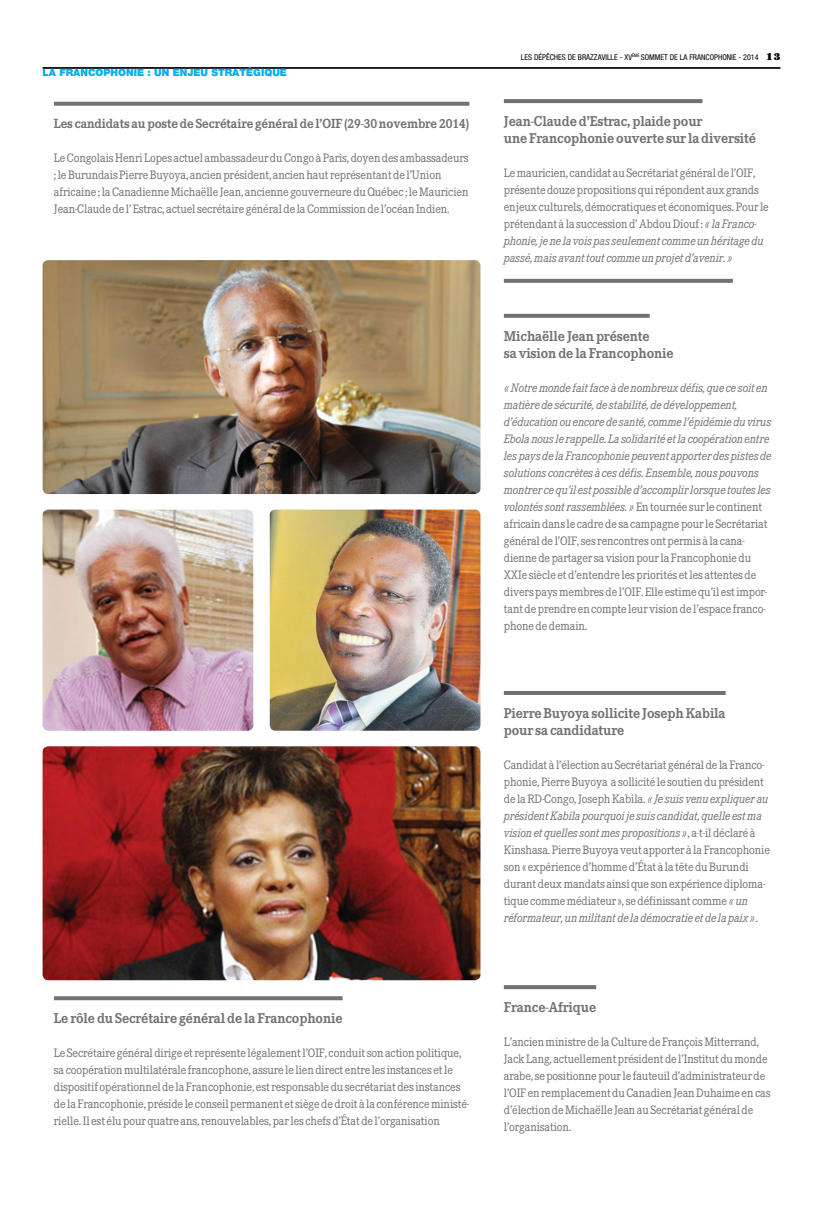
<style>
.page{position:relative;width:823px;height:1205px;background:#fff}
.page>*{position:absolute;margin:0;border:0;box-sizing:border-box;transform-origin:0 0}
.t1{font:700 14px/17px "Corporate EBQ";letter-spacing:-.01em;color:#717275;scale:.95 1}
.t2{font:700 13px "Corporate EBQ";letter-spacing:-.01em;color:#717275;scale:.95 1}
.t3{font:12px/17px "Corporate EBQ";letter-spacing:-.01em;color:#717275;scale:.95 1}
.t4{font:italic 12px/17px "Corporate EBQ";letter-spacing:-.01em;color:#717275;scale:.95 1}
.t5{font:900 10px "Helvetica Neue";color:#00aeef}
.t6{font:condensed 8px "Helvetica Neue";color:#000}
.s1{font-family:"Century";font-weight:900;font-stretch:normal;font-size:10px}
.s2{font-style:italic}
.s3{font-style:normal}
</style>
<div class="page">
<hr style="left:43px;top:67px;width:737px;height:1px;background:#000">
<hr style="left:43px;top:68px;width:737px;height:1px;background:#000">
<svg style="left:503px;top:314px;width:146px;height:4px"></svg>
<svg style="left:54px;top:996px;width:288px;height:4px"></svg>
<svg style="left:54px;top:102px;width:415px;height:4px;background:#7a7b7e"></svg>
<svg style="left:503px;top:99px;width:199px;height:4px"></svg>
<svg style="left:503px;top:279px;width:229px;height:4px"></svg>
<svg style="left:503px;top:985px;width:93px;height:4px"></svg>
<hr style="left:503px;top:691px;width:222px;height:4px;background:#717275">
<img style="left:43px;top:746px;width:437px;height:234px">
<img style="left:43px;top:509px;width:210px;height:222px">
<img style="left:43px;top:260px;width:437px;height:234px">
<img style="left:269px;top:509px;width:211px;height:222px">
<p class="t5" style="left:43px;top:66px;width:246px">LA FRANCOPHONIE : UN ENJEU STRATÉGIQUE</p>
<p class="t2" style="left:54px;top:116px;width:438px">Les candidats au poste de Secrétaire général de l’OIF (29-30 novembre 2014)</p>
<p class="t3" style="left:54px;top:150px;width:437px">Le Congolais Henri Lopes actuel ambassadeur du Congo à Paris, doyen des ambassadeurs ; le Burundais Pierre Buyoya, ancien président, ancien haut représentant de l’Union africaine ; la Canadienne Michaëlle Jean, ancienne gouverneure du Québec ; le Mauricien Jean-Claude de l’ Estrac, actuel secrétaire général de la Commission de l’océan Indien.</p>
<p class="t1" style="left:54px;top:1009px;width:305px">Le rôle du Secrétaire général de la Francophonie</p>
<p class="t3" style="left:54px;top:1044px;width:438px">Le Secrétaire général dirige et représente légalement l’OIF, conduit son action politique, sa coopération multilatérale francophone, assure le lien direct entre les instances et le dispositif opérationnel de la Francophonie, est responsable du secrétariat des instances de la Francophonie, préside le conseil permanent et siège de droit à la conférence ministé&shy;rielle. Il est élu pour quatre ans, renouvelables, par les chefs d’État de l’organisation</p>
<p class="t6" style="left:520px;top:52px;width:135px">LES DÉPÊCHES DE BRAZZAVILLE - XV<sup>ÈME</sup> SOMME</p>
<p class="t6" style="left:663px;top:52px;width:118px">T DE LA FRANCOPHONIE - 2014 <span class="s1">13</span></p>
<p class="t1" style="left:503px;top:112px;width:267px">Jean-Claude d’Estrac, plaide pour<br>une Francophonie ouverte sur la diversité</p>
<p class="t3" style="left:503px;top:164px;width:280px">Le mauricien, candidat au Secrétariat général de l’OIF, présente douze propositions qui répondent aux grands enjeux culturels, démocratiques et économiques. Pour le prétendant à la succession d’ Abdou Diouf : <span class="s2">« la Franco&shy;phonie, je ne la vois pas seulement comme un héritage du passé, mais avant tout comme un projet d’avenir. »</span></p>
<p class="t1" style="left:503px;top:327px;width:180px">Michaëlle Jean présente<br>sa vision de la Francophonie</p>
<p class="t4" style="left:503px;top:379px;width:283px">« Notre monde fait face à de nombreux défis, que ce soit en matière de sécurité, de stabilité, de développement, d’éducation ou encore de santé, comme l’épidémie du virus Ebola nous le rappelle. La solidarité et la coopération entre les pays de la Francophonie peuvent apporter des pistes de solutions concrètes à ces défis. Ensemble, nous pouvons montrer ce qu’il est possible d’accomplir lorsque toutes les volontés sont rassemblées. » <span class="s3">En tournée sur le continent africain dans le cadre de sa campagne pour le Secrétariat général de l’OIF, ses rencontres ont permis à la cana&shy;dienne de partager sa vision pour la Francophonie du XXIe siècle et d’entendre les priorités et les attentes de divers pays membres de l’OIF. Elle estime qu’il est impor&shy;tant de prendre en compte leur vision de l’espace franco&shy;phone de demain.</span></p>
<p class="t1" style="left:503px;top:704px;width:235px">Pierre Buyoya sollicite Joseph Kabila pour sa candidature</p>
<p class="t3" style="left:503px;top:756px;width:281px">Candidat à l’élection au Secrétariat général de la Franco&shy;phonie, Pierre Buyoya a sollicité le soutien du président de la RD-Congo, Joseph Kabila. <span class="s2">« Je suis venu expliquer au président Kabila pourquoi je suis candidat, quelle est ma vision et quelles sont mes propositions »</span>, a-t-il déclaré à Kinshasa. Pierre Buyoya veut apporter à la Francophonie son « expérience d’homme d’État à la tête du Burundi durant deux mandats ainsi que son expérience diploma&shy;tique comme médiateur », se définissant comme <span class="s2">« un réformateur, un militant de la démocratie et de la paix »</span>.</p>
<p class="t1" style="left:503px;top:998px;width:99px">France-Afrique</p>
<p class="t3" style="left:503px;top:1033px;width:282px">L’ancien ministre de la Culture de François Mitterrand, Jack Lang, actuellement président de l’Institut du monde arabe, se positionne pour le fauteuil d’administrateur de l’OIF en remplacement du Canadien Jean Duhaime en cas d’élection de Michaëlle Jean au Secrétariat général de l’organisation.</p>
</div>
